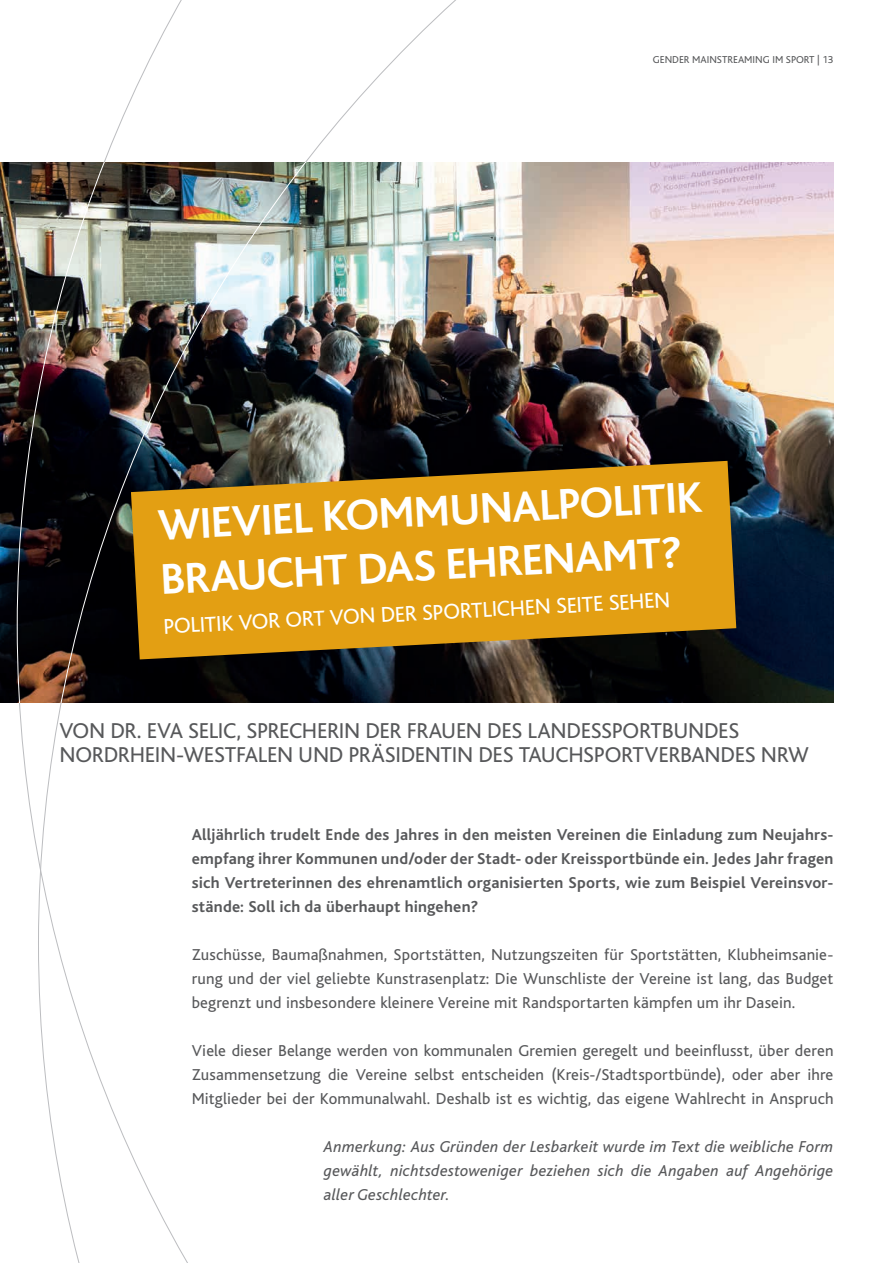
<style>
.page{position:relative;width:893px;height:1263px;background:#fff}
.page>*{position:absolute;margin:0;border:0;box-sizing:border-box;transform-origin:0 0}
.t1{font:700 45px/54px "Bliss";color:#fff}
.t2{font:22.5px/24px "Bliss";letter-spacing:-.015em;color:#57585a}
.t3{font:22.5px "Bliss";color:#fff}
.t4{font:16.5px/24px "Bliss";letter-spacing:.01em;color:#57585a;text-align:justify}
.t5{font:700 16.5px/24px "Bliss";letter-spacing:.015em;color:#57585a;text-align:justify}
.t6{font:italic 16.5px/24px "Bliss";letter-spacing:.015em;color:#57585a;text-align:justify}
.t7{font:10.5px "Bliss";color:#57585a}
</style>
<div class="page">
<img style="left:0;top:162px;width:17px;height:540px">
<img style="left:17px;top:162px;width:816px;height:540px">
<svg style="left:131px;top:461px;width:605px;height:198px;background:#c28a15"></svg>
<p class="t7" style="left:653px;top:54px;width:182px">GENDER MAINSTREAMING IM SPORT | 13</p>
<h1 class="t1" style="left:157px;top:499px;width:547px;rotate:-3deg">WIEVIEL KOMMUNALPOLITIK<br>BRAUCHT DAS EHRENAMT?</h1>
<h2 class="t3" style="left:163px;top:614px;width:509px;rotate:-3deg">POLITIK VOR ORT VON DER SPORTLICHEN SEITE SEHEN</h2>
<h2 class="t2" style="left:60px;top:719px;width:751px">VON DR. EVA SELIC, SPRECHERIN DER FRAUEN DES LANDESSPORTBUNDES<br>NORDRHEIN-WESTFALEN UND PRÄSIDENTIN DES TAUCHSPORTVERBANDES NRW</h2>
<p class="t5" style="left:192px;top:823px;width:643px">Alljährlich trudelt Ende des Jahres in den meisten Vereinen die Einladung zum Neujahrs&shy;empfang ihrer Kommunen und/oder der Stadt- oder Kreissportbünde ein. Jedes Jahr fragen sich Vertreterinnen des ehrenamtlich organisierten Sports, wie zum Beispiel Vereinsvor&shy;stände: Soll ich da überhaupt hingehen?</p>
<p class="t4" style="left:192px;top:943px;width:643px">Zuschüsse, Baumaßnahmen, Sportstätten, Nutzungszeiten für Sportstätten, Klubheimsanie&shy;rung und der viel geliebte Kunstrasenplatz: Die Wunschliste der Vereine ist lang, das Budget begrenzt und insbesondere kleinere Vereine mit Randsportarten kämpfen um ihr Dasein.</p>
<p class="t4" style="left:192px;top:1039px;width:643px">Viele dieser Belange werden von kommunalen Gremien geregelt und beeinflusst, über deren Zusammensetzung die Vereine selbst entscheiden (Kreis-/Stadtsportbünde), oder aber ihre Mitglieder bei der Kommunalwahl. Deshalb ist es wichtig, das eigene Wahlrecht in Anspruch</p>
<p class="t6" style="left:324px;top:1135px;width:511px">Anmerkung: Aus Gründen der Lesbarkeit wurde im Text die weibliche Form gewählt, nichtsdestoweniger beziehen sich die Angaben auf Angehörige aller Geschlechter.</p>
</div>
